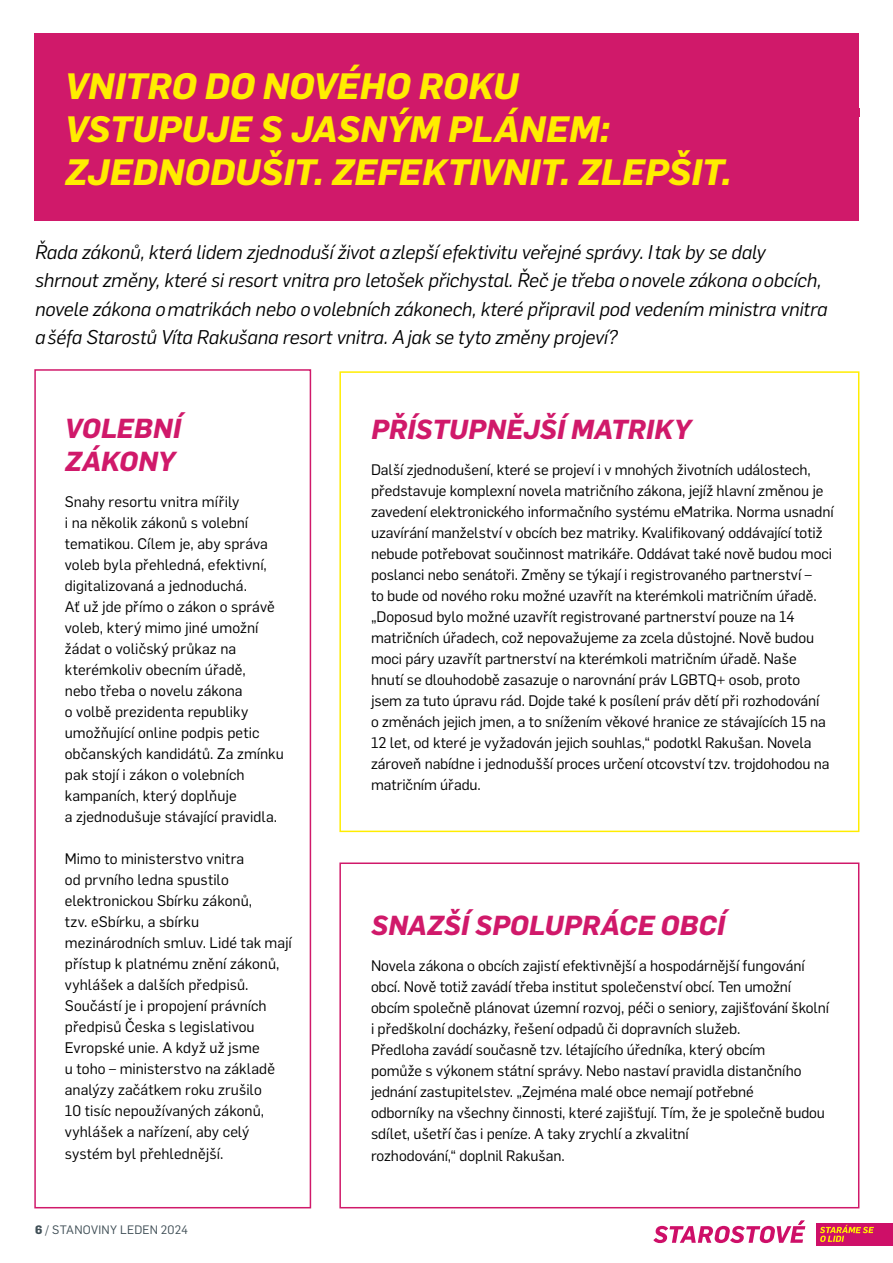
<style>
.page{position:relative;width:893px;height:1263px;background:#fff}
.page>*{position:absolute;margin:0;border:0;box-sizing:border-box;transform-origin:0 0}
.t1{font:italic 700 36px/43.2px "Flama";letter-spacing:-.005em;color:#ffed00}
.t2{font:italic 700 27px/32.4px "Flama";color:#d0196a}
.t3{font:italic 19.5px/28.5px "Flama";letter-spacing:-.01em;color:#000}
.t4{font:15px/21px "Flama";color:#000}
.t5{font:12px "Flama";letter-spacing:.02em;color:#3f4e55}
.s1{font-weight:700}
</style>
<div class="page">
<div style="left:653px;top:108px;width:207px;height:9px;background:#d0196a"></div>
<div style="left:816px;top:1223px;width:77px;height:23px;background:#ce0f68"></div>
<svg style="left:653px;top:1220px;width:152px;height:23px"></svg>
<svg style="left:820px;top:1225px;width:54px;height:17px"></svg>
<div style="left:339px;top:862px;width:520px;height:346px;border:2px solid #d0196a"></div>
<div style="left:339px;top:371px;width:520px;height:461px;border:2px solid #ffed00"></div>
<div style="left:34px;top:369px;width:277px;height:839px;border:2px solid #d0196a"></div>
<div style="left:34px;top:34px;width:825px;height:187px;background:#d0196a"></div>
<h1 class="t1" style="left:65px;top:62px;width:668px">VNITRO DO NOVÉHO ROKU<br>VSTUPUJE S JASNÝM PLÁNEM:<br>ZJEDNODUŠIT. ZEFEKTIVNIT. ZLEPŠIT.</h1>
<p class="t3" style="left:35px;top:236px;width:794px">Řada zákonů, která lidem zjednoduší život a zlepší efektivitu veřejné správy. I tak by se daly shrnout změny, které si resort vnitra pro letošek přichystal. Řeč je třeba o novele zákona o obcích, novele zákona o matrikách nebo o volebních zákonech, které připravil pod vedením ministra vnitra a šéfa Starostů Víta Rakušana resort vnitra. A jak se tyto změny projeví?</p>
<h2 class="t2" style="left:65px;top:410px;width:118px">VOLEBNÍ<br>ZÁKONY</h2>
<p class="t4" style="left:65px;top:490px;width:221px">Snahy resortu vnitra mířily<br>i na několik zákonů s volební tematikou. Cílem je, aby správa voleb byla přehledná, efektivní, digitalizovaná a jednoduchá.<br>Ať už jde přímo o zákon o správě voleb, který mimo jiné umožní žádat o voličský průkaz na kterémkoliv obecním úřadě,<br>nebo třeba o novelu zákona<br>o volbě prezidenta republiky umožňující online podpis petic občanských kandidátů. Za zmínku pak stojí i zákon o volebních kampaních, který doplňuje<br>a zjednodušuje stávající pravidla.</p>
<p class="t4" style="left:65px;top:847px;width:229px">Mimo to ministerstvo vnitra<br>od prvního ledna spustilo elektronickou Sbírku zákonů,<br>tzv. eSbírku, a sbírku mezinárodních smluv. Lidé tak mají přístup k platnému znění zákonů, vyhlášek a dalších předpisů.<br>Součástí je i propojení právních předpisů Česka s legislativou<br>Evropské unie. A když už jsme<br>u toho – ministerstvo na základě analýzy začátkem roku zrušilo<br>10 tisíc nepoužívaných zákonů, vyhlášek a nařízení, aby celý</p>
<p class="t4" style="left:65px;top:1142px;width:160px">systém byl přehlednější.</p>
<p class="t5" style="left:35px;top:1221px;width:154px"><span class="s1">6</span> / STANOVINY LEDEN 2024</p>
<h2 class="t2" style="left:371px;top:411px;width:321px">PŘÍSTUPNĚJŠÍ MATRIKY</h2>
<p class="t4" style="left:371px;top:458px;width:464px">Další zjednodušení, které se projeví i v mnohých životních událostech, představuje komplexní novela matričního zákona, jejíž hlavní změnou je zavedení elektronického informačního systému eMatrika. Norma usnadní uzavírání manželství v obcích bez matriky. Kvalifikovaný oddávající totiž nebude potřebovat součinnost matrikáře. Oddávat také nově budou moci poslanci nebo senátoři. Změny se týkají i registrovaného partnerství –<br>to bude od nového roku možné uzavřít na kterémkoli matričním úřadě. „Doposud bylo možné uzavřít registrované partnerství pouze na 14 matričních úřadech, což nepovažujeme za zcela důstojné. Nově budou moci páry uzavřít partnerství na kterémkoli matričním úřadě. Naše<br>hnutí se dlouhodobě zasazuje o narovnání práv LGBTQ+ osob, proto jsem za tuto úpravu rád. Dojde také k posílení práv dětí při rozhodování<br>o změnách jejich jmen, a to snížením věkové hranice ze stávajících 15 na 12 let, od které je vyžadován jejich souhlas,“ podotkl Rakušan. Novela zároveň nabídne i jednodušší proces určení otcovství tzv. trojdohodou na matričním úřadu.</p>
<h2 class="t2" style="left:371px;top:907px;width:355px">SNAZŠÍ SPOLUPRÁCE OBCÍ</h2>
<p class="t4" style="left:371px;top:954px;width:460px">Novela zákona o obcích zajistí efektivnější a hospodárnější fungování obcí. Nově totiž zavádí třeba institut společenství obcí. Ten umožní obcím společně plánovat územní rozvoj, péči o seniory, zajišťování školní i předškolní docházky, řešení odpadů či dopravních služeb.<br>Předloha zavádí současně tzv. létajícího úředníka, který obcím<br>pomůže s výkonem státní správy. Nebo nastaví pravidla distančního jednání zastupitelstev. „Zejména malé obce nemají potřebné<br>odborníky na všechny činnosti, které zajišťují. Tím, že je společně budou sdílet, ušetří čas i peníze. A taky zrychlí a zkvalitní</p>
<p class="t4" style="left:371px;top:1144px;width:195px">rozhodování,“ doplnil Rakušan.</p>
</div>
